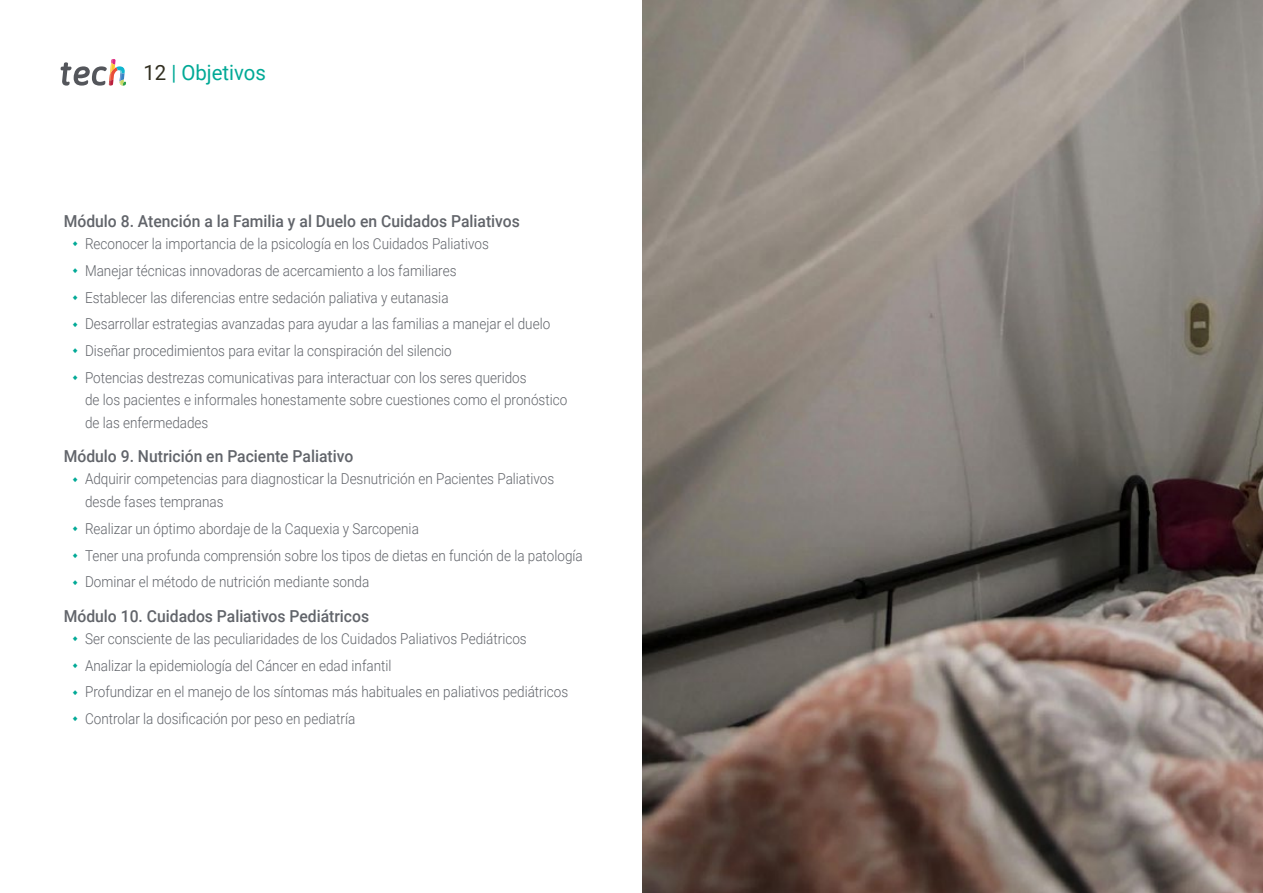
<style>
.page{position:relative;width:1263px;height:893px;background:#fff}
.page>*{position:absolute;margin:0;border:0;box-sizing:border-box;transform-origin:0 0}
.t1{font:21px "Roboto";color:#00a996}
.t2{font:500 16.5px "Roboto";color:#61646a;scale:.95 1}
.t3{font:300 15px/26.7px "Roboto";color:#61646a;scale:.9 1}
.s1{color:#312e20}
</style>
<div class="page">
<img style="left:642px;top:0;width:621px;height:893px">
<svg style="left:61px;top:59px;width:65px;height:27px"></svg>
<h1 class="t1" style="left:144px;top:57px;width:124px"><span class="s1">12</span> | Objetivos</h1>
<p class="t2" style="left:64px;top:209px;width:482px">Módulo 8. Atención a la Familia y al Duelo en Cuidados Paliativos</p>
<p class="t3" style="left:85px;top:230px;width:518px">Reconocer la importancia de la psicología en los Cuidados Paliativos<br>Manejar técnicas innovadoras de acercamiento a los familiares<br>Establecer las diferencias entre sedación paliativa y eutanasia<br>Desarrollar estrategias avanzadas para ayudar a las familias a manejar el duelo Diseñar procedimientos para evitar la conspiración del silencio<br>Potencias destrezas comunicativas para interactuar con los seres queridos</p>
<p class="t3" style="left:85px;top:388px;width:537px;line-height:22.5px">de los pacientes e informales honestamente sobre cuestiones como el pronóstico de las enfermedades</p>
<p class="t2" style="left:64px;top:445px;width:306px">Módulo 9. Nutrición en Paciente Paliativo</p>
<p class="t3" style="left:85px;top:467px;width:523px;line-height:22.5px">Adquirir competencias para diagnosticar la Desnutrición en Pacientes Paliativos desde fases tempranas</p>
<p class="t3" style="left:85px;top:514px;width:554px">Realizar un óptimo abordaje de la Caquexia y Sarcopenia<br>Tener una profunda comprensión sobre los tipos de dietas en función de la patología<br>Dominar el método de nutrición mediante sonda</p>
<p class="t2" style="left:64px;top:604px;width:323px">Módulo 10. Cuidados Paliativos Pediátricos</p>
<p class="t3" style="left:85px;top:625px;width:538px">Ser consciente de las peculiaridades de los Cuidados Paliativos Pediátricos Analizar la epidemiología del Cáncer en edad infantil<br>Profundizar en el manejo de los síntomas más habituales en paliativos pediátricos Controlar la dosificación por peso en pediatría</p>
</div>
